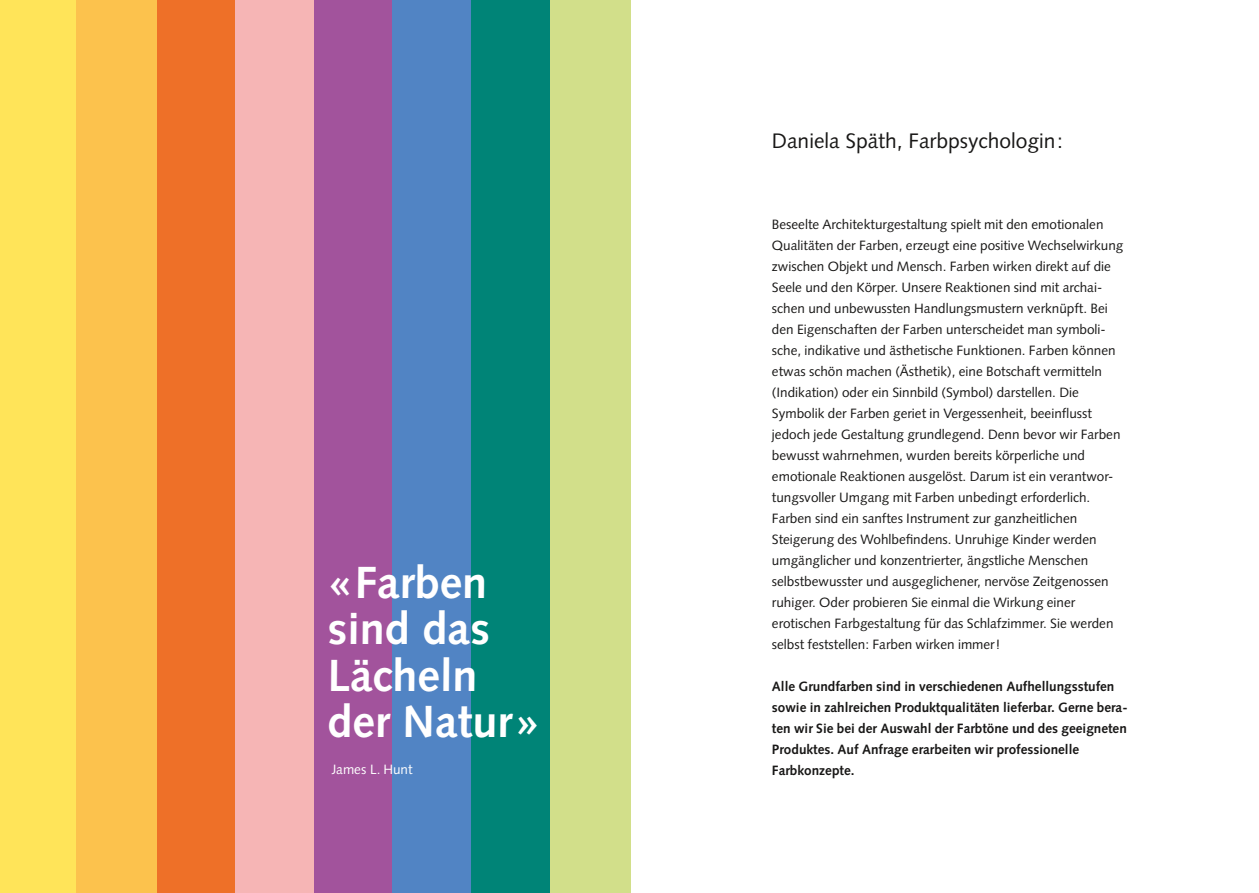
<style>
.page{position:relative;width:1259px;height:893px;background:#fff}
.page>*{position:absolute;margin:0;border:0;box-sizing:border-box;transform-origin:0 0}
.t1{font:700 45px/46.5px "Syntax LTCE";color:#fff}
.t2{font:21px "Syntax LTCE";color:#181716}
.t3{font:13.5px/21px "Syntax LTCE";color:#181716}
.t4{font:700 13.5px/21px "Syntax LTCE";color:#181716}
.t5{font:13.5px "Syntax LTCE";color:#fff}
</style>
<div class="page">
<div style="left:148px;top:1px;width:87px;height:892px;background:#ee7028"></div>
<div style="left:0;top:1px;width:77px;height:892px;background:#ffe459"></div>
<div style="left:77px;top:1px;width:80px;height:892px;background:#fcc24d"></div>
<div style="left:235px;top:1px;width:80px;height:892px;background:#f6b5b5"></div>
<div style="left:314px;top:1px;width:80px;height:892px;background:#a2539c"></div>
<div style="left:392px;top:1px;width:80px;height:892px;background:#5184c4"></div>
<div style="left:471px;top:1px;width:80px;height:892px;background:#008477"></div>
<div style="left:550px;top:1px;width:80px;height:892px;background:#d2df8a"></div>
<h1 class="t1" style="left:327px;top:559px;width:214px">«Farben sind das<br>Lächeln der Natur»</h1>
<h2 class="t2" style="left:772px;top:128px;width:292px">Daniela Späth, Farbpsychologin:</h2>
<p class="t3" style="left:772px;top:213px;width:353px">Beseelte Architekturgestaltung spielt mit den emotionalen Qualitäten der Farben, erzeugt eine positive Wechselwirkung zwischen Objekt und Mensch. Farben wirken direkt auf die Seele und den Körper. Unsere Reaktionen sind mit archai&shy;schen und unbewussten Handlungsmustern verknüpft. Bei den Eigenschaften der Farben unterscheidet man symboli&shy;sche, indikative und ästhetische Funktionen. Farben können etwas schön machen (Ästhetik), eine Botschaft vermitteln (Indikation) oder ein Sinnbild (Symbol) darstellen. Die Symbolik der Farben geriet in Vergessenheit, beeinflusst jedoch jede Gestaltung grundlegend. Denn bevor wir Farben bewusst wahrnehmen, wurden bereits körperliche und emotionale Reaktionen ausgelöst. Darum ist ein verantwor&shy;tungsvoller Umgang mit Farben unbedingt erforderlich.<br>Farben sind ein sanftes Instrument zur ganzheitlichen Steigerung des Wohlbefindens. Unruhige Kinder werden umgänglicher und konzentrierter, ängstliche Menschen selbstbewusster und ausgeglichener, nervöse Zeitgenossen ruhiger. Oder probieren Sie einmal die Wirkung einer erotischen Farbgestaltung für das Schlafzimmer. Sie werden selbst feststellen: Farben wirken immer!</p>
<p class="t4" style="left:772px;top:676px;width:357px">Alle Grundfarben sind in verschiedenen Aufhellungsstufen sowie in zahlreichen Produktqualitäten lieferbar. Gerne bera&shy;ten wir Sie bei der Auswahl der Farbtöne und des geeigneten Produktes. Auf Anfrage erarbeiten wir professionelle</p>
<p class="t5" style="left:332px;top:761px;width:82px">James L. Hunt</p>
<p class="t4" style="left:772px;top:760px;width:84px">Farbkonzepte.</p>
</div>
